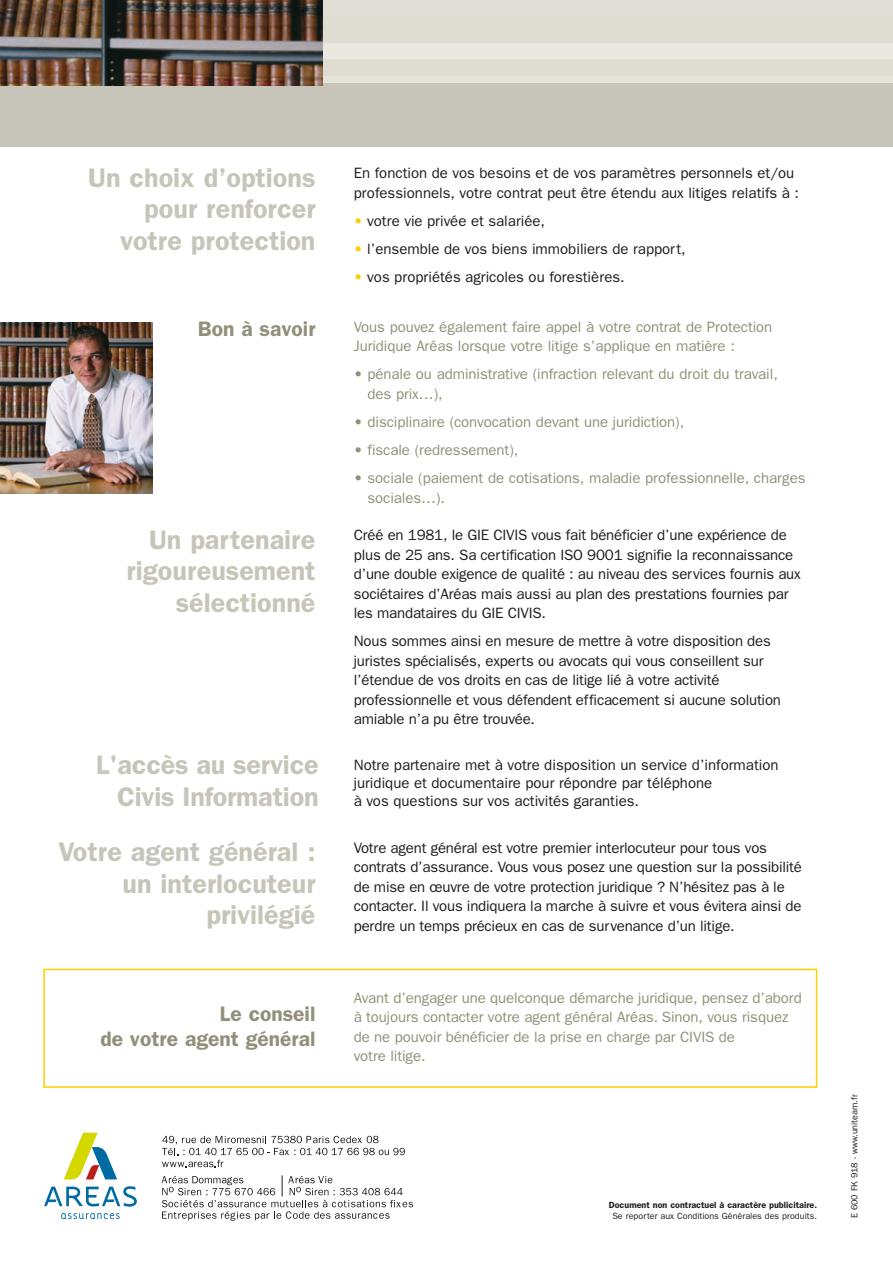
<style>
.page{position:relative;width:893px;height:1263px;background:#fff}
.page>*{position:absolute;margin:0;border:0;box-sizing:border-box;transform-origin:0 0}
.t1{font:600 27px/31.5px "Franklin Gothic";color:#c7c5ba;text-align:right}
.t2{font:600 21px/25.5px "Franklin Gothic";color:#928f7a;text-align:right}
.t3{font:15px/19.5px "Franklin Gothic";letter-spacing:-.01em;color:#1d1d1b}
.t4{font:15px/19.5px "Franklin Gothic";letter-spacing:-.005em;color:#928f7a}
.t5{font:600 9px/10.8px "Franklin Gothic";color:#1d1d1b;text-align:center}
.t6{font:9px "Franklin Gothic";color:#1d1d1b}
.s1{color:#ffcd00}
.s2{font-weight:400}
</style>
<div class="page">
<div style="left:319px;top:0;width:574px;height:17px;background:#e1dfd5"></div>
<div style="left:319px;top:17px;width:574px;height:16px;background:#dfddd2"></div>
<div style="left:319px;top:33px;width:574px;height:44px;background:#dfddd2"></div>
<div style="left:319px;top:76px;width:574px;height:7px;background:#e5e3da"></div>
<div style="left:319px;top:43px;width:574px;height:16px;background:#eae8e1"></div>
<div style="left:0;top:83px;width:893px;height:64px;background:#c7c5ba"></div>
<svg style="left:44px;top:1186px;width:93px;height:20px"></svg>
<svg style="left:61px;top:1213px;width:59px;height:6px"></svg>
<svg style="left:64px;top:1133px;width:53px;height:46px"></svg>
<svg style="left:162px;top:1136px;width:243px;height:31px"></svg>
<svg style="left:162px;top:1175px;width:251px;height:46px"></svg>
<img style="left:0;top:0;width:322px;height:86px">
<img style="left:0;top:322px;width:152px;height:172px">
<div style="left:43px;top:969px;width:774px;height:119px;border:2px solid #ffcd00"></div>
<p class="t1" style="left:88px;top:161px;width:229px">Un choix d’options pour renforcer votre protection</p>
<p class="t3" style="left:354px;top:163px;width:447px">En fonction de vos besoins et de vos paramètres personnels et/ou professionnels, votre contrat peut être étendu aux litiges relatifs à :</p>
<p class="t3" style="left:354px;top:211px;width:193px"><span class="s1">•</span> votre vie privée et salariée,</p>
<p class="t3" style="left:354px;top:239px;width:333px"><span class="s1">•</span> l’ensemble de vos biens immobiliers de rapport,</p>
<p class="t3" style="left:354px;top:267px;width:272px"><span class="s1">•</span> vos propriétés agricoles ou forestières.</p>
<p class="t2" style="left:198px;top:316px;width:119px">Bon à savoir</p>
<p class="t4" style="left:354px;top:317px;width:420px">Vous pouvez également faire appel à votre contrat de Protection<br>Juridique Aréas lorsque votre litige s’applique en matière :</p>
<p class="t4" style="left:367px;top:364px;width:412px;text-indent:-14px">• pénale ou administrative (infraction relevant du droit du travail, des prix…),</p>
<p class="t4" style="left:354px;top:412px;width:332px">• disciplinaire (convocation devant une juridiction),</p>
<p class="t4" style="left:354px;top:440px;width:166px">• fiscale (redressement),</p>
<p class="t4" style="left:367px;top:468px;width:439px;text-indent:-14px">• sociale (paiement de cotisations, maladie professionnelle, charges sociales…).</p>
<p class="t1" style="left:127px;top:523px;width:190px">Un partenaire rigoureusement sélectionné</p>
<p class="t3" style="left:354px;top:525px;width:448px">Créé en 1981, le GIE CIVIS vous fait bénéficier d’une expérience de plus de 25 ans. Sa certification ISO 9001 signifie la reconnaissance d’une double exigence de qualité : au niveau des services fournis aux sociétaires d’Aréas mais aussi au plan des prestations fournies par les mandataires du GIE CIVIS.</p>
<p class="t3" style="left:354px;top:631px;width:429px">Nous sommes ainsi en mesure de mettre à votre disposition des juristes spécialisés, experts ou avocats qui vous conseillent sur l’étendue de vos droits en cas de litige lié à votre activité professionnelle et vous défendent efficacement si aucune solution amiable n’a pu être trouvée.</p>
<p class="t1" style="left:96px;top:748px;width:224px;line-height:32.4px">L'accès au service<br>Civis Information</p>
<p class="t3" style="left:354px;top:756px;width:426px;line-height:18px">Notre partenaire met à votre disposition un service d’information juridique et documentaire pour répondre par téléphone<br>à vos questions sur vos activités garanties.</p>
<p class="t1" style="left:58px;top:835px;width:259px">Votre agent général : un interlocuteur privilégié</p>
<p class="t3" style="left:354px;top:837px;width:450px">Votre agent général est votre premier interlocuteur pour tous vos contrats d’assurance. Vous vous posez une question sur la possibilité de mise en œuvre de votre protection juridique ? N’hésitez pas à le contacter. Il vous indiquera la marche à suivre et vous évitera ainsi de perdre un temps précieux en cas de survenance d’un litige.</p>
<p class="t2" style="left:100px;top:1000px;width:217px">Le conseil<br>de votre agent général</p>
<p class="t4" style="left:354px;top:988px;width:450px">Avant d’engager une quelconque démarche juridique, pensez d’abord à toujours contacter votre agent général Aréas. Sinon, vous risquez de ne pouvoir bénéficier de la prise en charge par CIVIS de<br>votre litige.</p>
<p class="t5" style="left:609px;top:1200px;width:210px">Document non contractuel à caractère publicitaire.<br><span class="s2">Se reporter aux Conditions Générales des produits.</span></p>
<p class="t6" style="left:849px;top:1218px;width:126px;rotate:-90deg">E 600 FK 918 - www.uniteam.fr</p>
</div>
